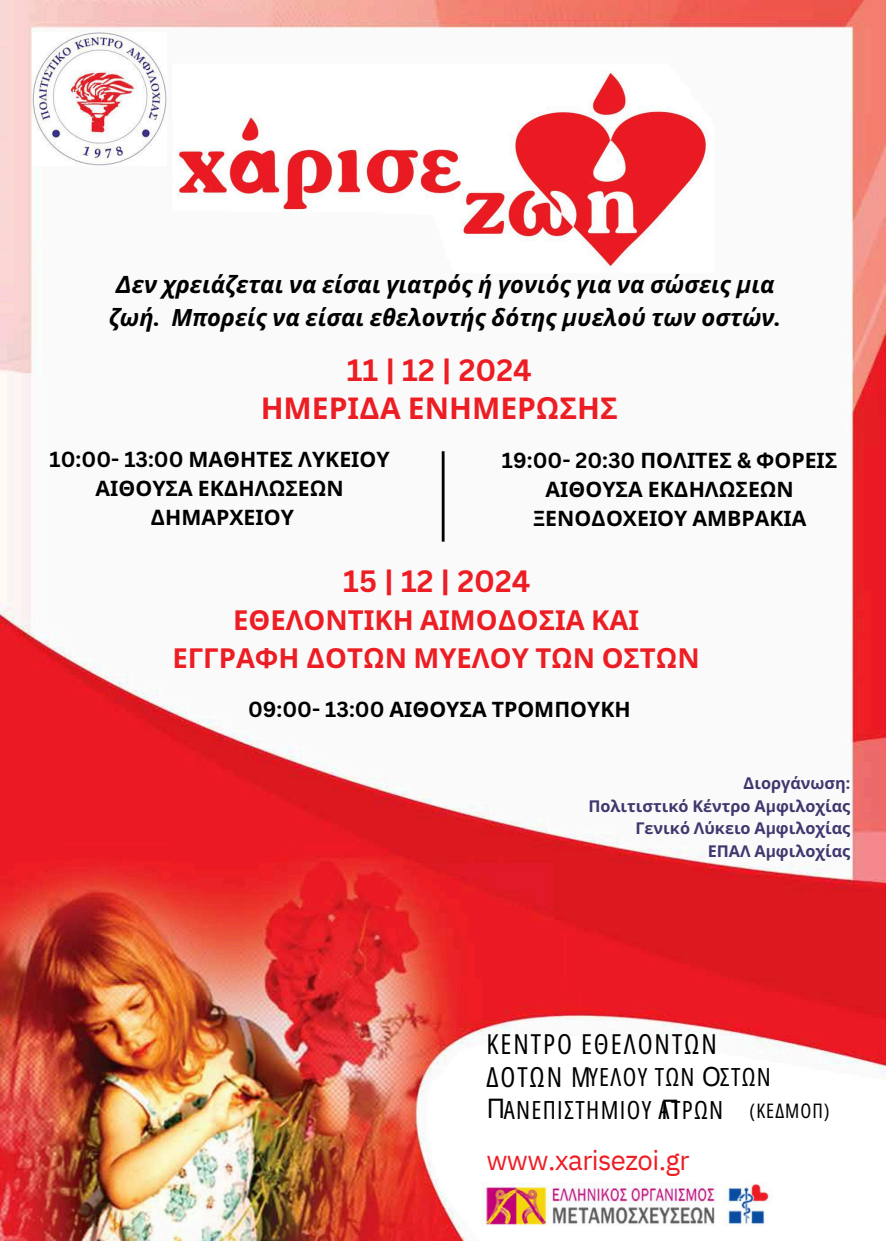
<style>
.page{position:relative;width:886px;height:1241px;background:#fff}
.page>*{position:absolute;margin:0;border:0;box-sizing:border-box;transform-origin:0 0}
.t1{font:700 30px "Canva Sans";color:#ed1d24}
.t2{font:700 30px "Noto Sans";color:#ed1d24}
.t3{font:700 27.5px/38.5px "Noto Sans";color:#ed1d24;text-align:center}
.t4{font:27.5px "IBM Plex Sans";letter-spacing:-.02em;color:#ed1d24}
.t5{font:27.5px "Open Sans Condensed";letter-spacing:.07em;color:#000}
.t6{font:27.5px "IBM Plex Sans";color:#000}
.t7{font:25px "Open Sans Condensed";letter-spacing:.055em;color:#000}
.t8{font:italic 700 23.75px/32.8px "Noto Sans";color:#000}
.t9{font:700 21.25px "Noto Sans";color:#000}
.t10{font:20px "Open Sans Condensed";letter-spacing:.055em;color:#000}
.t11{font:700 16.25px "Noto Sans";color:#41376e}
.s1{font-family:"Canva Sans"}
.s2{font-size:27.5px}
.s3{font-family:"IBM Plex Sans";font-size:27.5px}
</style>
<div class="page">
<img style="left:0;top:0;width:886px;height:1240px">
<img style="left:33px;top:33px;width:133px;height:133px">
<hr style="left:442px;top:451px;width:3px;height:90px;background:#000">
<p class="t8" style="left:109px;top:267px;width:674px"><span class="s1">Δ</span>εν χρειάζεται να είσαι γιατρός ή γονιός για να σώσεις <span class="s1">μ</span>ια ζωή<span class="s1">.</span> Μ<span class="s1">π</span>ορείς να είσαι εθελοντής δότης <span class="s1">μ</span>υελού των οστών<span class="s1">.</span></p>
<p class="t1" style="left:347px;top:349px;width:186px">11 | 12 | 2024</p>
<h2 class="t2" style="left:261px;top:387px;width:359px">ΗΜΕΡΙ<span class="s1">Δ</span>Α ΕΝΗΜΕΡ<span class="s1">Ω</span>ΣΗΣ</h2>
<p class="t9" style="left:50px;top:444px;width:342px"><span class="s1">10:00- 13:00</span> ΜΑΘΗΤΕΣ ΛΥΚΕΙΟΥ</p>
<p class="t9" style="left:96px;top:473px;width:250px">ΑΙΘΟΥΣΑ ΕΚ<span class="s1">Δ</span>ΗΛ<span class="s1">Ω</span>ΣΕ<span class="s1">Ω</span>Ν</p>
<h3 class="t9" style="left:150px;top:502px;width:145px"><span class="s1">Δ</span>ΗΜΑΡΧΕΙΟΥ</h3>
<h1 class="t9" style="left:502px;top:445px;width:337px"><span class="s1">19:00- 20:30</span> ΠΟΛΙΤΕΣ <span class="s1">&amp;</span> ΦΟΡΕΙΣ</h1>
<p class="t9" style="left:546px;top:474px;width:250px">ΑΙΘΟΥΣΑ ΕΚ<span class="s1">Δ</span>ΗΛ<span class="s1">Ω</span>ΣΕ<span class="s1">Ω</span>Ν</p>
<p class="t9" style="left:533px;top:503px;width:275px">ΞΕΝΟ<span class="s1">Δ</span>ΟΧΕΙΟΥ ΑΜΒΡΑΚΙΑ</p>
<p class="t1" style="left:343px;top:559px;width:189px">15 | 12 | 2024</p>
<p class="t3" style="left:172px;top:600px;width:529px">ΕΘΕΛΟΝΤΙΚΗ ΑΙΜΟ<span class="s1">Δ</span>ΟΣΙΑ ΚΑΙ<br>ΕΓΓΡΑΦΗ <span class="s1">Δ</span>ΟΤ<span class="s1">Ω</span>Ν ΜΥΕΛΟΥ Τ<span class="s1">Ω</span>Ν ΟΣΤ<span class="s1">Ω</span>Ν</p>
<h2 class="t9" style="left:248px;top:694px;width:384px"><span class="s1">09:00- 13:00</span> ΑΙΘΟΥΣΑ ΤΡΟΜΠΟΥΚΗ</h2>
<p class="t11" style="left:743px;top:771px;width:109px"><span class="s1">Δ</span>ιοργάνωση<span class="s1">:</span></p>
<h5 class="t11" style="left:588px;top:794px;width:263px">Πολιτιστικό Κέντρο Α<span class="s1">μ</span>φιλοχίας</h5>
<h5 class="t11" style="left:635px;top:816px;width:216px">Γενικό Λύκειο Α<span class="s1">μ</span>φιλοχίας</h5>
<p class="t11" style="left:708px;top:839px;width:144px">ΕΠΑΛ Α<span class="s1">μ</span>φιλοχίας</p>
<p class="t5" style="left:486px;top:1024px;width:232px">ΚΕΝΤΡΟ ΕΘΕΛΟΝΤΩΝ</p>
<h6 class="t7" style="left:486px;top:1059px;width:286px"><span class="s2">ΔΟΤΩΝ Μ</span>ΥΕΛΟΥ ΤΩΝ <span class="s3">Ο</span>ΣΤΩΝ</h6>
<h3 class="t6" style="left:661px;top:1090px;width:21px">Π</h3>
<h1 class="t4" style="left:486px;top:1141px;width:205px">www.xarisezoi.gr</h1>
<p class="t7" style="left:486px;top:1092px;width:238px"><span class="s3">Π</span>ΑΝΕΠΙΣΤΗΜΙΟΥ ΑΤΡΩΝ</p>
<p class="t10" style="left:750px;top:1096px;width:82px">(ΚΕΔΜΟΠ)</p>
</div>
